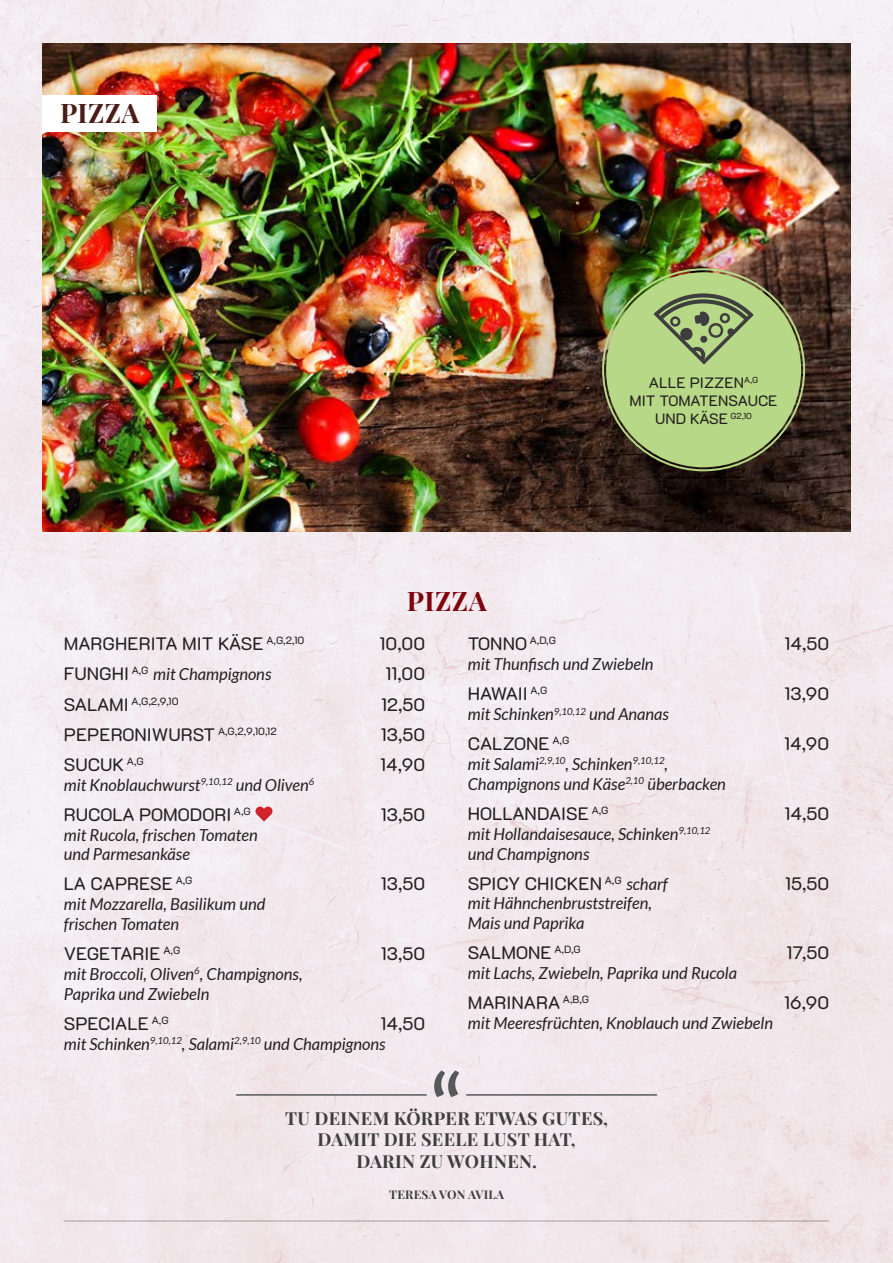
<style>
.page{position:relative;width:893px;height:1263px;background:#f2e9ed}
.page>*{position:absolute;margin:0;border:0;box-sizing:border-box;transform-origin:0 0}
.t1{font:700 27px "Playfair Display";letter-spacing:.02em;color:#7f020e}
.t2{font:700 27px "Playfair Display";letter-spacing:.015em;color:#4b1d18}
.t3{font:18px "K2 D";color:#231f20}
.t4{font:700 18px/21.6px "Playfair Display";letter-spacing:.02em;color:#3e3e3f;text-align:center}
.t5{font:italic 16.5px/19.8px "Lato";color:#231f20}
.t6{font:15px/18px "K2 D";color:#231f20;text-align:center}
.t7{font:700 12px "Playfair Display";letter-spacing:.02em;color:#3e3e3f}
.t8{font:10.5px "K2 D";color:#231f20}
.s1{font-family:"K2 D";font-style:normal;font-size:18px}
.s2{font-size:18px}
.s3{font-family:"Lato";font-style:italic;font-size:16.5px}
</style>
<div class="page">
<img style="left:43px;top:44px;width:807px;height:487px">
<div style="left:43px;top:96px;width:114px;height:36px;background:#fff"></div>
<div style="left:607px;top:273px;width:193px;height:193px;background:#b7d886;border-radius:50%"></div>
<svg style="left:255px;top:807px;width:17px;height:14px"></svg>
<svg style="left:654px;top:293px;width:100px;height:72px"></svg>
<svg style="left:434px;top:1070px;width:25px;height:27px"></svg>
<hr style="left:236px;top:1094px;width:190px;height:2px;background:#57585a">
<hr style="left:467px;top:1094px;width:189px;height:2px;background:#57585a">
<h1 class="t2" style="left:60px;top:92px;width:81px">PIZZA</h1>
<h1 class="t1" style="left:407px;top:579px;width:82px">PIZZA</h1>
<p class="t6" style="left:630px;top:374px;width:150px">ALLE PIZZEN<sup>A,G<br></sup>MIT TOMATENSAUCE<br>UND KÄSE <sup>G2,10</sup></p>
<p class="t3" style="left:64px;top:634px;width:242px">MARGHERITA MIT KÄSE <sup>A,G,2,10</sup></p>
<p class="t3" style="left:380px;top:634px;width:47px">10,00</p>
<p class="t5" style="left:64px;top:665px;width:209px"><span class="s1">FUNGHI</span> <sup>A,G</sup> mit Champignons</p>
<p class="t3" style="left:385px;top:664px;width:41px">11,00</p>
<p class="t8" style="left:64px;top:695px;width:116px"><span class="s2">SALAMI</span> A,G,2,9,10</p>
<p class="t3" style="left:381px;top:694px;width:46px">12,50</p>
<p class="t3" style="left:64px;top:724px;width:214px">PEPERONIWURST <sup>A,G,2,9,10,12</sup></p>
<p class="t3" style="left:381px;top:724px;width:46px">13,50</p>
<p class="t3" style="left:64px;top:754px;width:82px">SUCUK <sup>A,G</sup></p>
<p class="t3" style="left:380px;top:754px;width:47px">14,90</p>
<p class="t5" style="left:64px;top:775px;width:252px">mit Knoblauchwurst<sup>9,10,12</sup> und Oliven<sup>6</sup></p>
<p class="t3" style="left:64px;top:804px;width:189px">RUCOLA POMODORI <sup>A,G</sup></p>
<p class="t3" style="left:381px;top:804px;width:46px">13,50</p>
<p class="t5" style="left:64px;top:825px;width:195px">mit Rucola, frischen Tomaten und Parmesankäse</p>
<p class="t3" style="left:64px;top:874px;width:130px">LA CAPRESE <sup>A,G</sup></p>
<p class="t3" style="left:381px;top:874px;width:46px">13,50</p>
<p class="t5" style="left:64px;top:895px;width:203px">mit Mozzarella, Basilikum und frischen Tomaten</p>
<p class="t3" style="left:64px;top:943px;width:118px">VEGETARIE <sup>A,G</sup></p>
<p class="t3" style="left:381px;top:943px;width:46px">13,50</p>
<p class="t5" style="left:64px;top:964px;width:240px">mit Broccoli, Oliven<sup>6</sup>, Champignons,<br>Paprika und Zwiebeln</p>
<p class="t3" style="left:64px;top:1013px;width:106px">SPECIALE <sup>A,G</sup></p>
<p class="t3" style="left:381px;top:1013px;width:46px">14,50</p>
<p class="t5" style="left:64px;top:1034px;width:323px">mit Schinken<sup>9,10,12</sup>, Salami<sup>2,9,10</sup> und Champignons</p>
<p class="t3" style="left:468px;top:634px;width:90px">TONNO <sup>A,D,G</sup></p>
<p class="t3" style="left:784px;top:634px;width:46px">14,50</p>
<p class="t5" style="left:468px;top:655px;width:187px">mit Thunfisch und Zwiebeln</p>
<p class="t3" style="left:468px;top:683px;width:81px">HAWAII <sup>A,G</sup></p>
<p class="t3" style="left:785px;top:683px;width:46px">13,90</p>
<p class="t5" style="left:468px;top:705px;width:203px">mit Schinken<sup>9,10,12</sup> und Ananas</p>
<p class="t3" style="left:468px;top:733px;width:103px">CALZONE <sup>A,G</sup></p>
<p class="t3" style="left:784px;top:733px;width:47px">14,90</p>
<p class="t5" style="left:468px;top:754px;width:260px">mit Salami<sup>2,9,10</sup>, Schinken<sup>9,10,12</sup>,<br>Champignons und Käse<sup>2,10</sup> überbacken</p>
<p class="t3" style="left:468px;top:803px;width:142px">HOLLANDAISE <sup>A,G</sup></p>
<p class="t3" style="left:784px;top:803px;width:46px">14,50</p>
<p class="t5" style="left:468px;top:824px;width:244px">mit Hollandaisesauce, Schinken<sup>9,10,12 </sup>und Champignons</p>
<p class="t3" style="left:468px;top:873px;width:202px">SPICY CHICKEN <sup>A,G</sup> <span class="s3">scharf</span></p>
<p class="t3" style="left:785px;top:873px;width:46px">15,50</p>
<p class="t5" style="left:468px;top:894px;width:186px">mit Hähnchenbruststreifen,<br>Mais und Paprika</p>
<p class="t3" style="left:468px;top:942px;width:114px">SALMONE <sup>A,D,G</sup></p>
<p class="t3" style="left:786px;top:942px;width:44px">17,50</p>
<p class="t5" style="left:468px;top:964px;width:271px">mit Lachs, Zwiebeln, Paprika und Rucola</p>
<p class="t3" style="left:468px;top:992px;width:123px">MARINARA <sup>A,B,G</sup></p>
<p class="t3" style="left:784px;top:992px;width:46px">16,90</p>
<p class="t5" style="left:468px;top:1013px;width:307px">mit Meeresfrüchten, Knoblauch und Zwiebeln</p>
<p class="t4" style="left:285px;top:1105px;width:324px">TU DEINEM KÖRPER ETWAS GUTES,<br>DAMIT DIE SEELE LUST HAT,<br>DARIN ZU WOHNEN.</p>
<p class="t7" style="left:389px;top:1185px;width:116px">TERESA VON AVILA</p>
</div>
